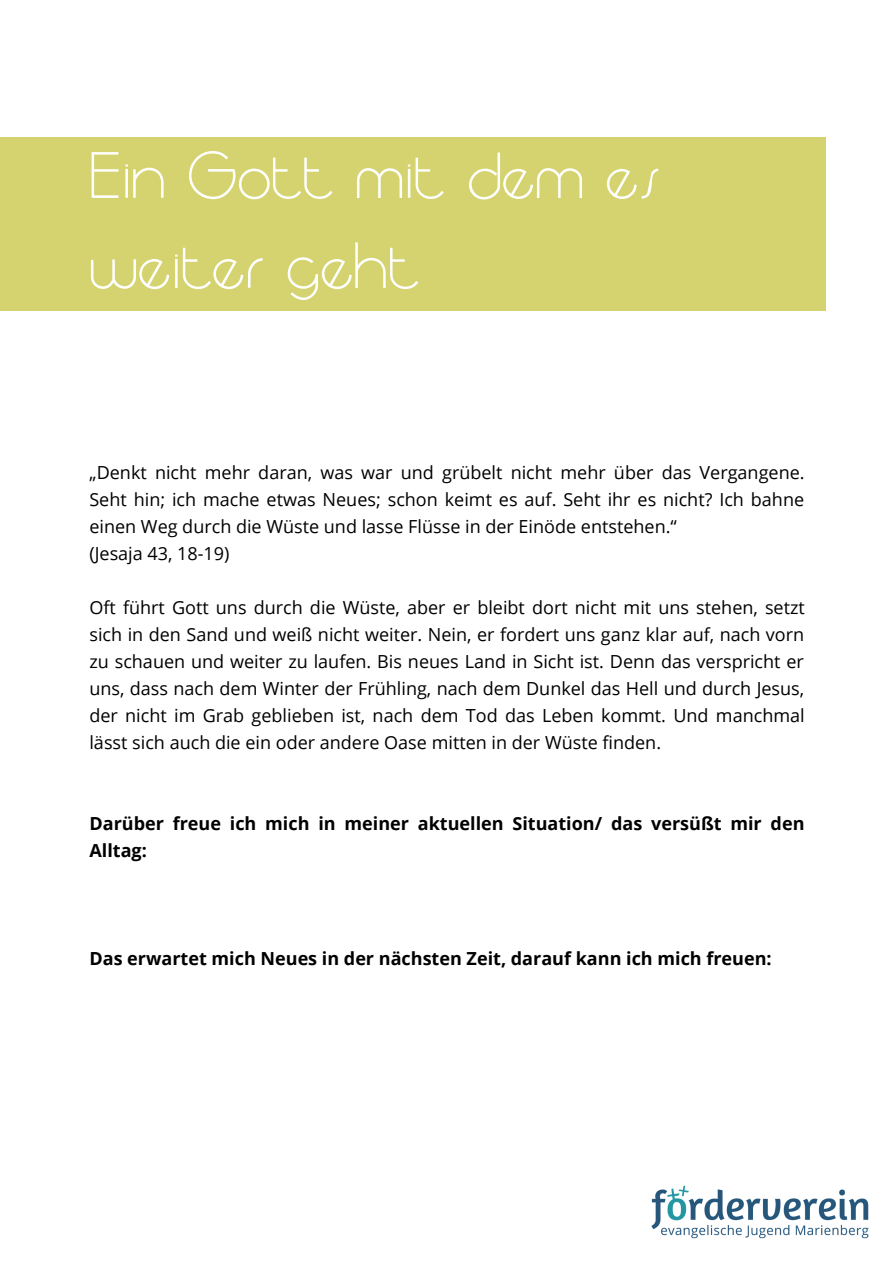
<style>
.page{position:relative;width:894px;height:1264px;background:#fff}
.page>*{position:absolute;margin:0;border:0;box-sizing:border-box;transform-origin:0 0}
.t1{font:64.5px "Moonbeam";color:#fff}
.t2{font:18px/27px "Open Sans";color:#000;text-align:justify}
.t3{font:700 18px/27px "Open Sans";color:#000}
</style>
<div class="page">
<div style="left:0;top:137px;width:825px;height:174px;background:#d5d370"></div>
<img style="left:651px;top:1185px;width:218px;height:54px">
<p class="t1" style="left:89px;top:139px;width:572px">Ein Gott mit dem es</p>
<p class="t1" style="left:89px;top:229px;width:332px">weiter geht</p>
<p class="t2" style="left:89px;top:458px;width:716px">„Denkt nicht mehr daran, was war und grübelt nicht mehr über das Vergangene.<br>Seht hin; ich mache etwas Neues; schon keimt es auf. Seht ihr es nicht? Ich bahne einen Weg durch die Wüste und lasse Flüsse in der Einöde entstehen.“</p>
<p class="t2" style="left:89px;top:539px;width:141px">(Jesaja 43, 18-19)</p>
<p class="t2" style="left:89px;top:593px;width:716px">Oft führt Gott uns durch die Wüste, aber er bleibt dort nicht mit uns stehen, setzt sich in den Sand und weiß nicht weiter. Nein, er fordert uns ganz klar auf, nach vorn zu schauen und weiter zu laufen. Bis neues Land in Sicht ist. Denn das verspricht er uns, dass nach dem Winter der Frühling, nach dem Dunkel das Hell und durch Jesus, der nicht im Grab geblieben ist, nach dem Tod das Leben kommt. Und manchmal lässt sich auch die ein oder andere Oase mitten in der Wüste finden.</p>
<p class="t3" style="left:89px;top:809px;width:716px">Darüber freue ich mich in meiner aktuellen Situation/ das versüßt mir den<br>Alltag:</p>
<p class="t3" style="left:89px;top:944px;width:683px">Das erwartet mich Neues in der nächsten Zeit, darauf kann ich mich freuen:</p>
</div>
